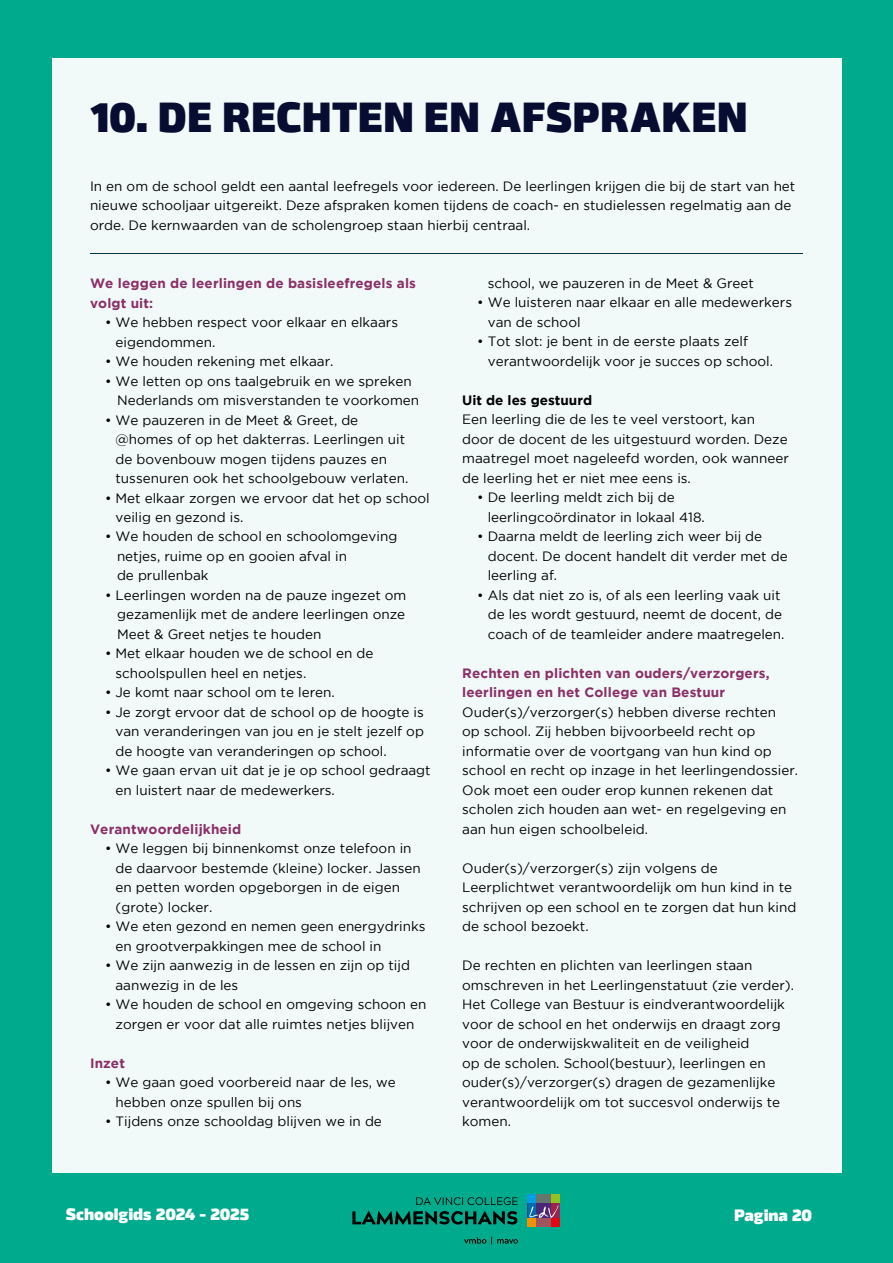
<style>
.page{position:relative;width:893px;height:1263px;background:#fff}
.page>*{position:absolute;margin:0;border:0;box-sizing:border-box;transform-origin:0 0}
.t1{font:900 42px "Byker";color:#070d31}
.t2{font:900 16.5px "Byker";color:#fff}
.t3{font:13.5px/19.5px "Gotham";color:#000}
.t4{font:700 13.5px/19.5px "Gotham";letter-spacing:.01em;color:#8a3068}
.t5{font:700 13.5px "Gotham";color:#000}
</style>
<div class="page">
<div style="left:0;top:0;width:893px;height:1173px;background:#00aa8d"></div>
<div style="left:0;top:1173px;width:893px;height:90px;background:#00aa8d"></div>
<div style="left:52px;top:58px;width:789px;height:1115px;background:#f2faf9"></div>
<svg style="left:527px;top:1195px;width:32px;height:32px"></svg>
<svg style="left:416px;top:1197px;width:102px;height:8px"></svg>
<svg style="left:352px;top:1211px;width:165px;height:13px"></svg>
<svg style="left:464px;top:1236px;width:54px;height:8px"></svg>
<hr style="left:90px;top:253px;width:713px;height:1px;background:#00364c">
<h1 class="t1" style="left:90px;top:80px;width:659px">10. DE RECHTEN EN AFSPRAKEN</h1>
<p class="t3" style="left:90px;top:176px;width:707px">In en om de school geldt een aantal leefregels voor iedereen. De leerlingen krijgen die bij de start van het nieuwe schooljaar uitgereikt. Deze afspraken komen tijdens de coach- en studielessen regelmatig aan de orde. De kernwaarden van de scholengroep staan hierbij centraal.</p>
<p class="t4" style="left:90px;top:273px;width:327px">We leggen de leerlingen de basisleefregels als volgt uit:</p>
<p class="t3" style="left:116px;top:312px;width:284px;text-indent:-11px">• We hebben respect voor elkaar en elkaars eigendommen.</p>
<p class="t3" style="left:105px;top:351px;width:230px">• We houden rekening met elkaar.</p>
<p class="t3" style="left:117px;top:371px;width:304px;text-indent:-12px">• We letten op ons taalgebruik en we spreken<br>Nederlands om misverstanden te voorkomen</p>
<p class="t3" style="left:116px;top:410px;width:294px;text-indent:-11px">• We pauzeren in de Meet &amp; Greet, de @homes of op het dakterras. Leerlingen uit de bovenbouw mogen tijdens pauzes en tussenuren ook het schoolgebouw verlaten.</p>
<p class="t3" style="left:116px;top:488px;width:316px;text-indent:-11px">• Met elkaar zorgen we ervoor dat het op school veilig en gezond is.</p>
<p class="t3" style="left:117px;top:527px;width:282px;text-indent:-12px">• We houden de school en schoolomgeving netjes, ruime op en gooien afval in<br>de prullenbak</p>
<p class="t3" style="left:117px;top:585px;width:291px;text-align:justify;text-indent:-12px">• Leerlingen worden na de pauze ingezet om gezamenlijk met de andere leerlingen onze Meet &amp; Greet netjes te houden</p>
<p class="t3" style="left:116px;top:644px;width:260px;text-indent:-11px">• Met elkaar houden we de school en de schoolspullen heel en netjes.</p>
<p class="t3" style="left:105px;top:683px;width:231px">• Je komt naar school om te leren.</p>
<p class="t3" style="left:116px;top:702px;width:310px;text-align:justify;text-indent:-11px">• Je zorgt ervoor dat de school op de hoogte is van veranderingen van jou en je stelt jezelf op de hoogte van veranderingen op school.</p>
<p class="t3" style="left:116px;top:761px;width:317px;text-indent:-11px">• We gaan ervan uit dat je je op school gedraagt en luistert naar de medewerkers.</p>
<p class="t4" style="left:90px;top:819px;width:153px">Verantwoordelijkheid</p>
<p class="t3" style="left:116px;top:839px;width:307px;text-indent:-11px">• We leggen bij binnenkomst onze telefoon in de daarvoor bestemde (kleine) locker. Jassen en petten worden opgeborgen in de eigen (grote) locker.</p>
<p class="t3" style="left:116px;top:917px;width:311px;text-indent:-11px">• We eten gezond en nemen geen energydrinks en grootverpakkingen mee de school in</p>
<p class="t3" style="left:116px;top:956px;width:296px;text-indent:-11px">• We zijn aanwezig in de lessen en zijn op tijd aanwezig in de les</p>
<p class="t3" style="left:105px;top:995px;width:323px;text-align:center">• We houden de school en omgeving schoon en zorgen er voor dat alle ruimtes netjes blijven</p>
<p class="t4" style="left:90px;top:1053px;width:36px">Inzet</p>
<p class="t3" style="left:116px;top:1073px;width:282px;text-indent:-11px">• We gaan goed voorbereid naar de les, we hebben onze spullen bij ons</p>
<p class="t3" style="left:105px;top:1112px;width:278px">• Tijdens onze schooldag blijven we in de</p>
<p class="t3" style="left:488px;top:273px;width:268px">school, we pauzeren in de Meet &amp; Greet</p>
<p class="t3" style="left:488px;top:293px;width:306px;text-indent:-11px">• We luisteren naar elkaar en alle medewerkers van de school</p>
<p class="t3" style="left:488px;top:332px;width:287px;text-indent:-11px">• Tot slot: je bent in de eerste plaats zelf verantwoordelijk voor je succes op school.</p>
<p class="t5" style="left:462px;top:392px;width:131px">Uit de les gestuurd</p>
<p class="t3" style="left:462px;top:410px;width:328px">Een leerling die de les te veel verstoort, kan door de docent de les uitgestuurd worden. Deze maatregel moet nageleefd worden, ook wanneer de leerling het er niet mee eens is.</p>
<p class="t3" style="left:488px;top:487px;width:219px;text-indent:-11px">• De leerling meldt zich bij de leerlingcoördinator in lokaal 418.</p>
<p class="t3" style="left:488px;top:526px;width:301px;text-indent:-11px">• Daarna meldt de leerling zich weer bij de docent. De docent handelt dit verder met de leerling af.</p>
<p class="t3" style="left:488px;top:585px;width:298px;text-indent:-11px">• Als dat niet zo is, of als een leerling vaak uit de les wordt gestuurd, neemt de docent, de coach of de teamleider andere maatregelen.</p>
<p class="t4" style="left:462px;top:663px;width:309px">Rechten en plichten van ouders/verzorgers, leerlingen en het College van Bestuur</p>
<p class="t3" style="left:462px;top:702px;width:337px">Ouder(s)/verzorger(s) hebben diverse rechten<br>op school. Zij hebben bijvoorbeeld recht op informatie over de voortgang van hun kind op school en recht op inzage in het leerlingendossier.<br>Ook moet een ouder erop kunnen rekenen dat scholen zich houden aan wet- en regelgeving en aan hun eigen schoolbeleid.</p>
<p class="t3" style="left:462px;top:858px;width:336px">Ouder(s)/verzorger(s) zijn volgens de Leerplichtwet verantwoordelijk om hun kind in te schrijven op een school en te zorgen dat hun kind de school bezoekt.</p>
<p class="t3" style="left:462px;top:955px;width:333px">De rechten en plichten van leerlingen staan omschreven in het Leerlingenstatuut (zie verder).<br>Het College van Bestuur is eindverantwoordelijk voor de school en het onderwijs en draagt zorg voor de onderwijskwaliteit en de veiligheid<br>op de scholen. School(bestuur), leerlingen en ouder(s)/verzorger(s) dragen de gezamenlijke verantwoordelijk om tot succesvol onderwijs te komen.</p>
<p class="t2" style="left:66px;top:1200px;width:185px">Schoolgids 2024 - 2025</p>
<p class="t2" style="left:734px;top:1200px;width:79px">Pagina 20</p>
</div>
